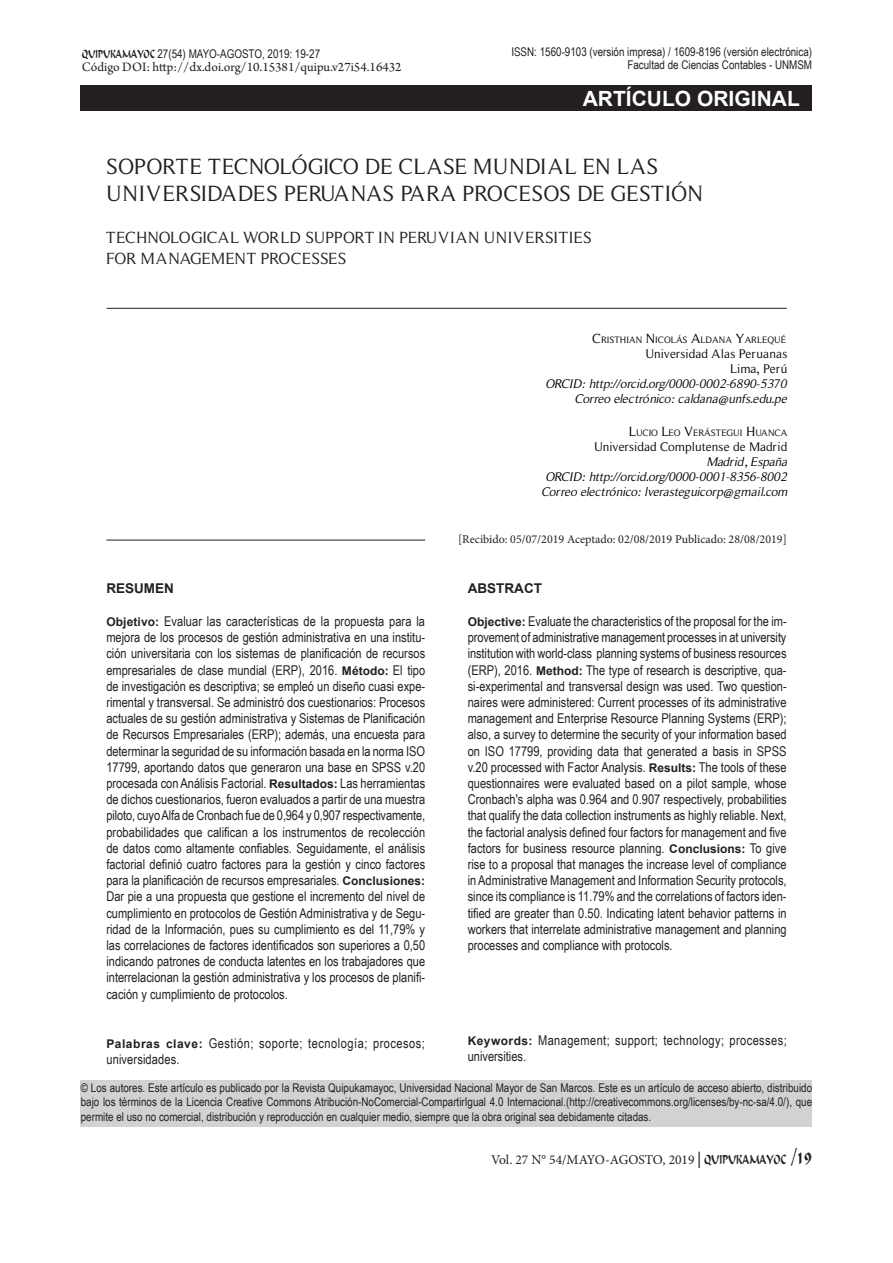
<style>
.page{position:relative;width:893px;height:1263px;background:#fff}
.page>*{position:absolute;margin:0;border:0;box-sizing:border-box;transform-origin:0 0}
.t1{font:22.5px/27px "Roman Serif";color:#231f20}
.t2{font:700 21px "Arial";color:#fff}
.t3{font:16.5px/21px "Roman Serif";color:#231f20}
.t4{font:13.5px/16.2px "Arial Narrow";color:#231f20;text-align:justify}
.t5{font:13.5px/16.2px "Arial Narrow";letter-spacing:.035em;color:#231f20}
.t6{font:13.5px/16.2px "Arial Narrow";letter-spacing:.03em;color:#231f20}
.t7{font:13.5px "Arno Pro";color:#231f20}
.t8{font:13.5px "Minion Pro";color:#231f20}
.t9{font:700 13.5px "Arial";color:#231f20}
.t10{font:italic 12.75px/14.9px "Roman Serif";color:#000;text-align:right}
.t11{font:12.75px/14.9px "Roman Serif";color:#000;text-align:right}
.t12{font:12px/14.4px "Arial Narrow";color:#231f20;text-align:right}
.t13{font:12px "Minion Pro";color:#231f20}
.t14{font:9.45px "Roman Serif";color:#000}
.s1{font-family:"Calligrapher";font-weight:100}
.s2{font-size:13.5px}
.s3{color:#fff}
.s4{font-family:"Arial";font-weight:700;font-size:12px}
.s5{font-family:"Monotype Corsiva"}
.s6{font-family:"Calligrapher";font-weight:100;font-size:21px}
</style>
<div class="page">
<div style="left:81px;top:85px;width:731px;height:26px;background:#231f20"></div>
<div style="left:81px;top:1080px;width:731px;height:47px;background:#d1d2d4"></div>
<hr style="left:107px;top:308px;width:680px;height:1px;background:#231f20">
<hr style="left:106px;top:540px;width:319px;height:1px;background:#231f20">
<p class="t12" style="left:82px;top:46px;width:240px"><span class="s1">Q</span><span class="s1">UIPUKAMAYOC</span> 27(54) MAYO-AGOSTO, 2019: 19-27</p>
<p class="t7" style="left:82px;top:60px;width:321px">Código DOI: http://dx.doi.org/10.15381/quipu.v27i54.16432</p>
<p class="t12" style="left:511px;top:44px;width:302px;line-height:13.5px">ISSN: 1560-9103 (versión impresa) / 1609-8196 (versión electrónica)<br>Facultad de Ciencias Contables - UNMSM</p>
<h2 class="t2" style="left:583px;top:84px;width:218px">ARTÍCULO ORIGINAL</h2>
<h1 class="t1" style="left:106px;top:153px;width:598px">SOPORTE TECNOLÓGICO DE CLASE MUNDIAL EN LAS<br>UNIVERSIDADES PERUANAS PARA PROCESOS DE GESTIÓN</h1>
<p class="t3" style="left:106px;top:227px;width:487px">TECHNOLOGICAL WORLD SUPPORT IN PERUVIAN UNIVERSITIES<br>FOR MANAGEMENT PROCESSES</p>
<p class="t14" style="left:592px;top:334px;width:200px"><span class="s2">C</span>RISTHIAN <span class="s2">N</span>ICOLÁS <span class="s2">A</span>LDANA <span class="s2">Y</span>ARLEQUÉ<span class="s3">..</span></p>
<p class="t11" style="left:646px;top:346px;width:143px">Universidad Alas Peruanas<br>Lima, Perú</p>
<p class="t10" style="left:546px;top:376px;width:243px">ORCID: http://orcid.org/0000-0002-6890-5370<br>Correo electrónico: caldana@unfs.edu.pe</p>
<p class="t14" style="left:629px;top:427px;width:160px"><span class="s2">L</span>UCIO <span class="s2">L</span>EO <span class="s2">V</span>ERÁSTEGUI <span class="s2">H</span>UANCA</p>
<p class="t11" style="left:594px;top:439px;width:195px">Universidad Complutense de Madrid</p>
<p class="t10" style="left:542px;top:454px;width:247px">Madrid, España<br>ORCID: http://orcid.org/0000-0001-8356-8002<br>Correo electrónico: lverasteguicorp@gmail.com</p>
<p class="t9" style="left:106px;top:578px;width:69px">RESUMEN</p>
<p class="t4" style="left:106px;top:613px;width:320px"><span class="s4">Objetivo:</span> Evaluar las características de la propuesta para la mejora de los procesos de gestión administrativa en una institu&shy;ción universitaria con los sistemas de planificación de recursos empresariales de clase mundial (ERP), 2016. <span class="s4">Método:</span> El tipo de investigación es descriptiva; se empleó un diseño cuasi expe&shy;rimental y transversal. Se administró dos cuestionarios: Procesos actuales de su gestión administrativa y Sistemas de Planificación de Recursos Empresariales (ERP); además, una encuesta para determinar la seguridad de su información basada en la norma ISO 17799, aportando datos que generaron una base en SPSS v.20 procesada con Análisis Factorial. <span class="s4">Resultados:</span> Las herramientas de dichos cuestionarios, fueron evaluados a partir de una muestra piloto, cuyo Alfa de Cronbach fue de 0,964 y 0,907 respectivamente, probabilidades que califican a los instrumentos de recolección de datos como altamente confiables. Seguidamente, el análisis factorial definió cuatro factores para la gestión y cinco factores para la planificación de recursos empresariales. <span class="s4">Conclusiones:<br></span>Dar pie a una propuesta que gestione el incremento del nivel de cumplimiento en protocolos de Gestión Administrativa y de Segu&shy;ridad de la Información, pues su cumplimiento es del 11,79% y las correlaciones de factores identificados son superiores a 0,50 indicando patrones de conducta latentes en los trabajadores que interrelacionan la gestión administrativa y los procesos de planifi&shy;cación y cumplimiento de protocolos.</p>
<p class="t5" style="left:106px;top:1035px;width:320px"><span class="s4">Palabras clave:</span> Gestión; soporte; tecnología; procesos; universidades.</p>
<p class="t13" style="left:458px;top:531px;width:330px">[Recibido: 05/07/2019 Aceptado: 02/08/2019 Publicado: 28/08/2019]</p>
<p class="t9" style="left:468px;top:578px;width:76px">ABSTRACT</p>
<p class="t4" style="left:468px;top:613px;width:320px"><span class="s4">Objective:</span> Evaluate the characteristics of the proposal for the im&shy;provement of administrative management processes in at university institution with world-class planning systems of business resources (ERP), 2016. <span class="s4">Method:</span> The type of research is descriptive, qua&shy;si-experimental and transversal design was used. Two question&shy;naires were administered: Current processes of its administrative management and Enterprise Resource Planning Systems (ERP); also, a survey to determine the security of your information based on ISO 17799, providing data that generated a basis in SPSS v.20 processed with Factor Analysis. <span class="s4">Results:</span> The tools of these questionnaires were evaluated based on a pilot sample, whose Cronbach's alpha was 0.964 and 0.907 respectively, probabilities that qualify the data collection instruments as highly reliable. Next, the factorial analysis defined four factors for management and five factors for business resource planning. <span class="s4">Conclusions:</span> To give rise to a proposal that manages the increase level of compliance in Administrative Management and Information Security protocols, since its compliance is 11.79% and the correlations of factors iden&shy;tified are greater than 0.50. Indicating latent behavior patterns in workers that interrelate administrative management and planning processes and compliance with protocols.</p>
<p class="t6" style="left:468px;top:1031px;width:320px"><span class="s4">Keywords:</span> Management; support; technology; processes; universities.</p>
<p class="t12" style="left:81px;top:1080px;width:733px;text-align:justify">© Los autores. Este artículo es publicado por la Revista Quipukamayoc, Universidad Nacional Mayor de San Marcos. Este es un artículo de acceso abierto, distribuido bajo los términos de la Licencia Creative Commons Atribución-NoComercial-CompartirIgual 4.0 Internacional.(http://creativecommons.org/licenses/by-nc-sa/4.0/), que permite el uso no comercial, distribución y reproducción en cualquier medio, siempre que la obra original sea debidamente citadas.</p>
<p class="t8" style="left:491px;top:1151px;width:323px">Vol. 27 N° 54/MAYO-AGOSTO, 2019<span class="s5">│</span><span class="s1">Q</span><span class="s1">UIPUKAMAYOC</span> <span class="s6">/19</span></p>
</div>
